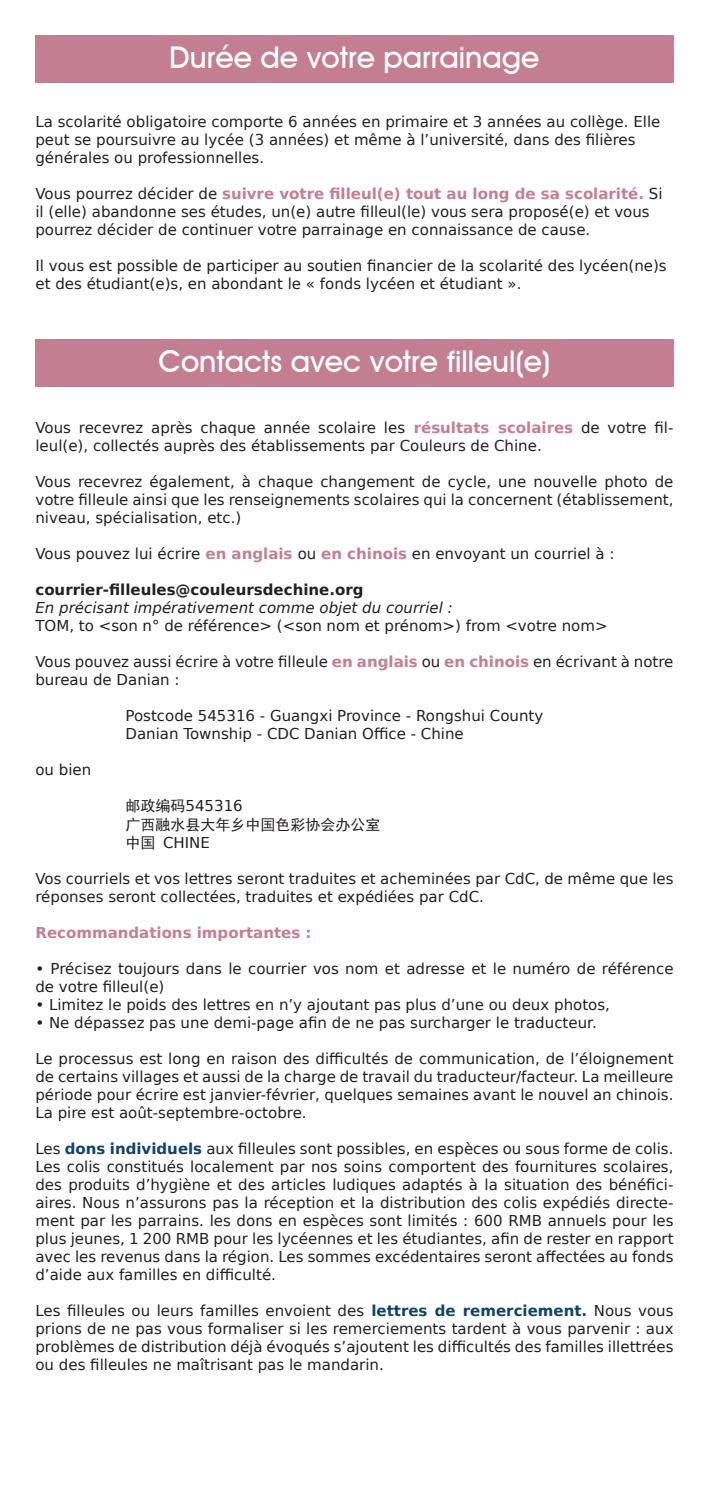
<style>
.page{position:relative;width:709px;height:1489px;background:#fff}
.page>*{position:absolute;margin:0;border:0;box-sizing:border-box;transform-origin:0 0}
.t1{font:500 30px "Avant Garde IT Cby BT";color:#fff}
.t2{font:15px/18px "DejaVu Sans";color:#231f20}
.t3{font:italic 15px "DejaVu Sans";color:#231f20}
.t4{font:700 15px "DejaVu Sans";color:#231f20}
.t5{font:700 15px "DejaVu Sans";color:#c37e91}
.t6{font:15px "Sim Hei";color:#231f20}
.s1{font-weight:700;color:#c37e91}
.s2{font-family:"Sim Hei"}
.s3{font-weight:700;color:#0e416c}
</style>
<div class="page">
<div style="left:35px;top:35px;width:638px;height:48px;background:#c37e91"></div>
<div style="left:35px;top:339px;width:638px;height:48px;background:#c37e91"></div>
<h1 class="t1" style="left:170px;top:39px;width:371px">Durée de votre parrainage</h1>
<p class="t2" style="left:35px;top:112px;width:626px">La scolarité obligatoire comporte 6 années en primaire et 3 années au collège. Elle peut se poursuivre au lycée (3 années) et même à l’université, dans des filières générales ou professionnelles.</p>
<p class="t2" style="left:35px;top:184px;width:628px">Vous pourrez décider de <span class="s1">suivre votre filleul(e) tout au long de sa scolarité.</span> Si il (elle) abandonne ses études, un(e) autre filleul(le) vous sera proposé(e) et vous pourrez décider de continuer votre parrainage en connaissance de cause.</p>
<p class="t2" style="left:35px;top:256px;width:633px">Il vous est possible de participer au soutien financier de la scolarité des lycéen(ne)s et des étudiant(e)s, en abondant le « fonds lycéen et étudiant ».</p>
<h1 class="t1" style="left:158px;top:343px;width:393px">Contacts avec votre filleul(e)</h1>
<p class="t2" style="left:35px;top:418px;width:639px">Vous recevrez après chaque année scolaire les <span class="s1">résultats scolaires</span> de votre fil&shy;leul(e), collectés auprès des établissements par Couleurs de Chine.</p>
<p class="t2" style="left:35px;top:472px;width:639px;text-align:justify">Vous recevrez également, à chaque changement de cycle, une nouvelle photo de votre filleule ainsi que les renseignements scolaires qui la concernent (établissement, niveau, spécialisation, etc.)</p>
<p class="t2" style="left:35px;top:544px;width:580px">Vous pouvez lui écrire <span class="s1">en anglais</span> ou <span class="s1">en chinois</span> en envoyant un courriel à :</p>
<p class="t4" style="left:35px;top:577px;width:329px">courrier-filleules@couleursdechine.org</p>
<p class="t3" style="left:35px;top:597px;width:419px">En précisant impérativement comme objet du courriel :</p>
<p class="t2" style="left:35px;top:616px;width:573px">TOM, to &lt;son n° de référence&gt; (&lt;son nom et prénom&gt;) from &lt;votre nom&gt;</p>
<p class="t2" style="left:35px;top:652px;width:639px">Vous pouvez aussi écrire à votre filleule <span class="s1">en anglais</span> ou <span class="s1">en chinois</span> en écrivant à notre bureau de Danian :</p>
<p class="t2" style="left:125px;top:706px;width:419px">Postcode 545316 - Guangxi Province - Rongshui County<br>Danian Township - CDC Danian Office - Chine</p>
<p class="t2" style="left:35px;top:760px;width:57px">ou bien</p>
<p class="t2" style="left:125px;top:796px;width:119px"><span class="s2">邮政编码</span>545316</p>
<p class="t6" style="left:125px;top:816px;width:257px">广西融水县大年乡中国色彩协会办公室</p>
<p class="t2" style="left:125px;top:832px;width:86px"><span class="s2">中国</span> CHINE</p>
<p class="t2" style="left:35px;top:868px;width:639px">Vos courriels et vos lettres seront traduites et acheminées par CdC, de même que les réponses seront collectées, traduites et expédiées par CdC.</p>
<p class="t5" style="left:35px;top:919px;width:277px">Recommandations importantes :</p>
<p class="t2" style="left:35px;top:958px;width:639px">• Précisez toujours dans le courrier vos nom et adresse et le numéro de référence de votre filleul(e)</p>
<p class="t2" style="left:35px;top:994px;width:576px">• Limitez le poids des lettres en n’y ajoutant pas plus d’une ou deux photos,</p>
<p class="t2" style="left:35px;top:1012px;width:563px">• Ne dépassez pas une demi-page afin de ne pas surcharger le traducteur.</p>
<p class="t2" style="left:35px;top:1048px;width:639px;text-align:justify">Le processus est long en raison des difficultés de communication, de l’éloignement de certains villages et aussi de la charge de travail du traducteur/facteur. La meilleure période pour écrire est janvier-février, quelques semaines avant le nouvel an chinois.<br>La pire est août-septembre-octobre.</p>
<p class="t2" style="left:35px;top:1138px;width:639px;text-align:justify">Les <span class="s3">dons individuels</span> aux filleules sont possibles, en espèces ou sous forme de colis.<br>Les colis constitués localement par nos soins comportent des fournitures scolaires, des produits d’hygiène et des articles ludiques adaptés à la situation des bénéfici&shy;aires. Nous n’assurons pas la réception et la distribution des colis expédiés directe&shy;ment par les parrains. les dons en espèces sont limités : 600 RMB annuels pour les plus jeunes, 1 200 RMB pour les lycéennes et les étudiantes, afin de rester en rapport avec les revenus dans la région. Les sommes excédentaires seront affectées au fonds d’aide aux familles en difficulté.</p>
<p class="t2" style="left:35px;top:1300px;width:639px;text-align:justify">Les filleules ou leurs familles envoient des <span class="s3">lettres de remerciement.</span> Nous vous prions de ne pas vous formaliser si les remerciements tardent à vous parvenir : aux problèmes de distribution déjà évoqués s’ajoutent les difficultés des familles illettrées ou des filleules ne maîtrisant pas le mandarin.</p>
</div>
